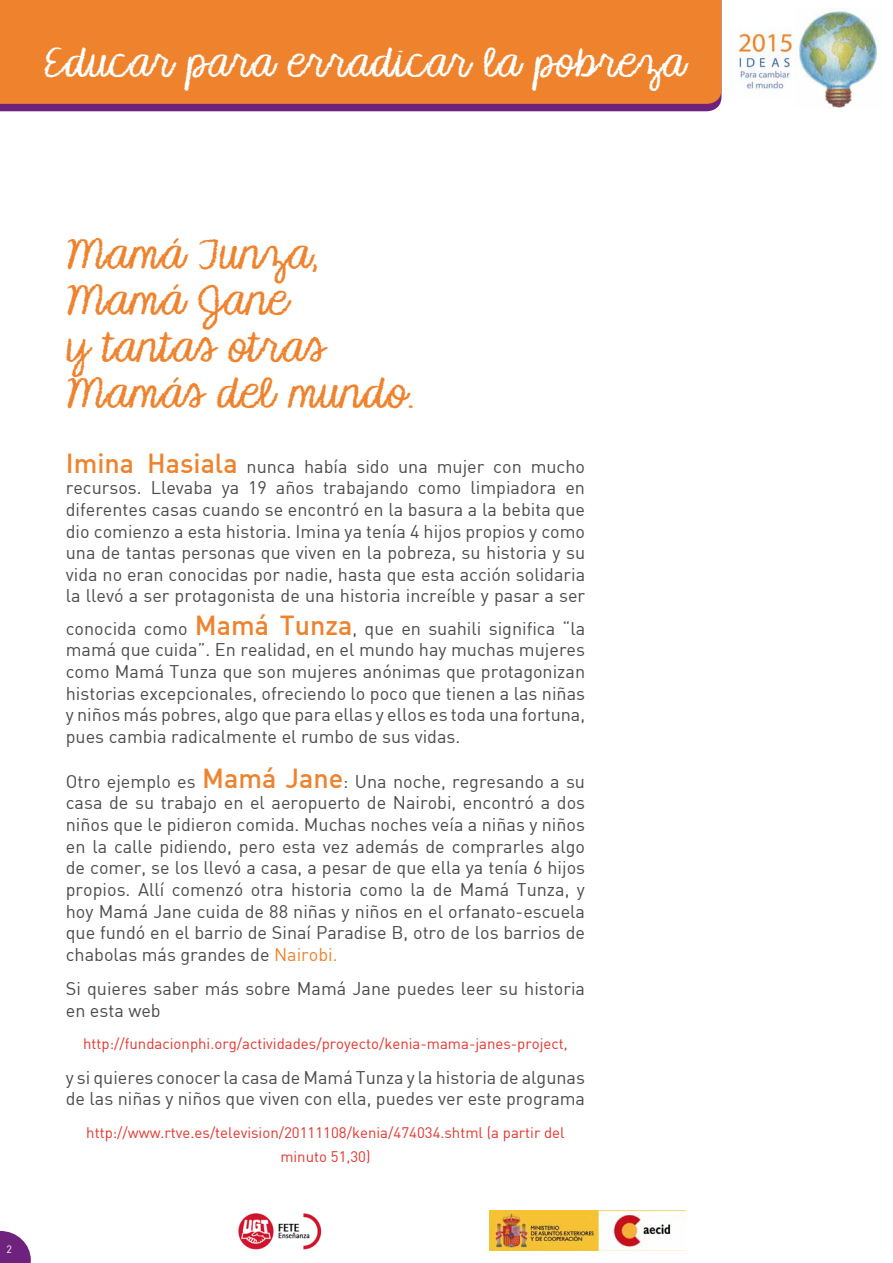
<style>
.page{position:relative;width:893px;height:1263px;background:#fff}
.page>*{position:absolute;margin:0;border:0;box-sizing:border-box;transform-origin:0 0}
.t1{font:40.5px/46.5px "KG Makes You Stronger";letter-spacing:.03em;color:#ef822c}
.t2{font:39px "KG Makes You Stronger";letter-spacing:.04em;color:#fff}
.t3{font:18px/21.6px "DIN";color:#4b4b4d;text-align:justify}
.t4{font:15px/24px "DIN";color:#e5352c;text-align:center}
.t5{font:10.5px "DIN";color:#fff}
.s1{font-family:"DIN Medium Alternate";font-size:27px;color:#ef822c}
.s2{color:#ef822c}
</style>
<div class="page">
<div style="left:0;top:104px;width:720px;height:7px;background:#6e217d"></div>
<div style="left:0;top:0;width:721px;height:104px;background:#ef822c"></div>
<img style="left:489px;top:1211px;width:196px;height:40px">
<img style="left:238px;top:1213px;width:84px;height:37px">
<svg style="left:0;top:1231px;width:31px;height:32px"></svg>
<img style="left:799px;top:11px;width:78px;height:97px">
<img style="left:738px;top:31px;width:54px;height:58px">
<h2 class="t2" style="left:44px;top:39px;width:641px">Educar para erradicar la pobreza</h2>
<p class="t5" style="left:6px;top:1242px;width:7px">2</p>
<h1 class="t1" style="left:66px;top:233px;width:350px">Mamá Tunza,<br>Mamá Jane<br>y tantas otras<br>Mamás del mundo.</h1>
<p class="t3" style="left:66px;top:455px;width:521px"><span class="s1">Imina Hasiala</span> nunca había sido una mujer con mucho recursos. Llevaba ya 19 años trabajando como limpiadora en diferentes casas cuando se encontró en la basura a la bebita que dio comienzo a esta historia. Imina ya tenía 4 hijos propios y como una de tantas personas que viven en la pobreza, su historia y su vida no eran conocidas por nadie, hasta que esta acción solidaria la llevó a ser protagonista de una historia increíble y pasar a ser</p>
<p class="t3" style="left:66px;top:617px;width:521px">conocida como <span class="s1">Mamá Tunza</span>, que en suahili significa “la mamá que cuida”. En realidad, en el mundo hay muchas mujeres como Mamá Tunza que son mujeres anónimas que protagonizan historias excepcionales, ofreciendo lo poco que tienen a las niñas y niños más pobres, algo que para ellas y ellos es toda una fortuna, pues cambia radicalmente el rumbo de sus vidas.</p>
<p class="t3" style="left:66px;top:770px;width:521px">Otro ejemplo es <span class="s1">Mamá Jane</span>: Una noche, regresando a su casa de su trabajo en el aeropuerto de Nairobi, encontró a dos niños que le pidieron comida. Muchas noches veía a niñas y niños en la calle pidiendo, pero esta vez además de comprarles algo de comer, se los llevó a casa, a pesar de que ella ya tenía 6 hijos propios. Allí comenzó otra historia como la de Mamá Tunza, y hoy Mamá Jane cuida de 88 niñas y niños en el orfanato-escuela que fundó en el barrio de Sinaí Paradise B, otro de los barrios de chabolas más grandes de <span class="s2">Nairobi.</span></p>
<p class="t3" style="left:66px;top:977px;width:521px">Si quieres saber más sobre Mamá Jane puedes leer su historia en esta web</p>
<p class="t4" style="left:83px;top:1031px;width:486px">http://fundacionphi.org/actividades/proyecto/kenia-mama-janes-project,</p>
<p class="t3" style="left:66px;top:1066px;width:521px">y si quieres conocer la casa de Mamá Tunza y la historia de algunas de las niñas y niños que viven con ella, puedes ver este programa</p>
<p class="t4" style="left:86px;top:1120px;width:480px">http://www.rtve.es/television/20111108/kenia/474034.shtml (a partir del minuto 51,30)</p>
</div>
